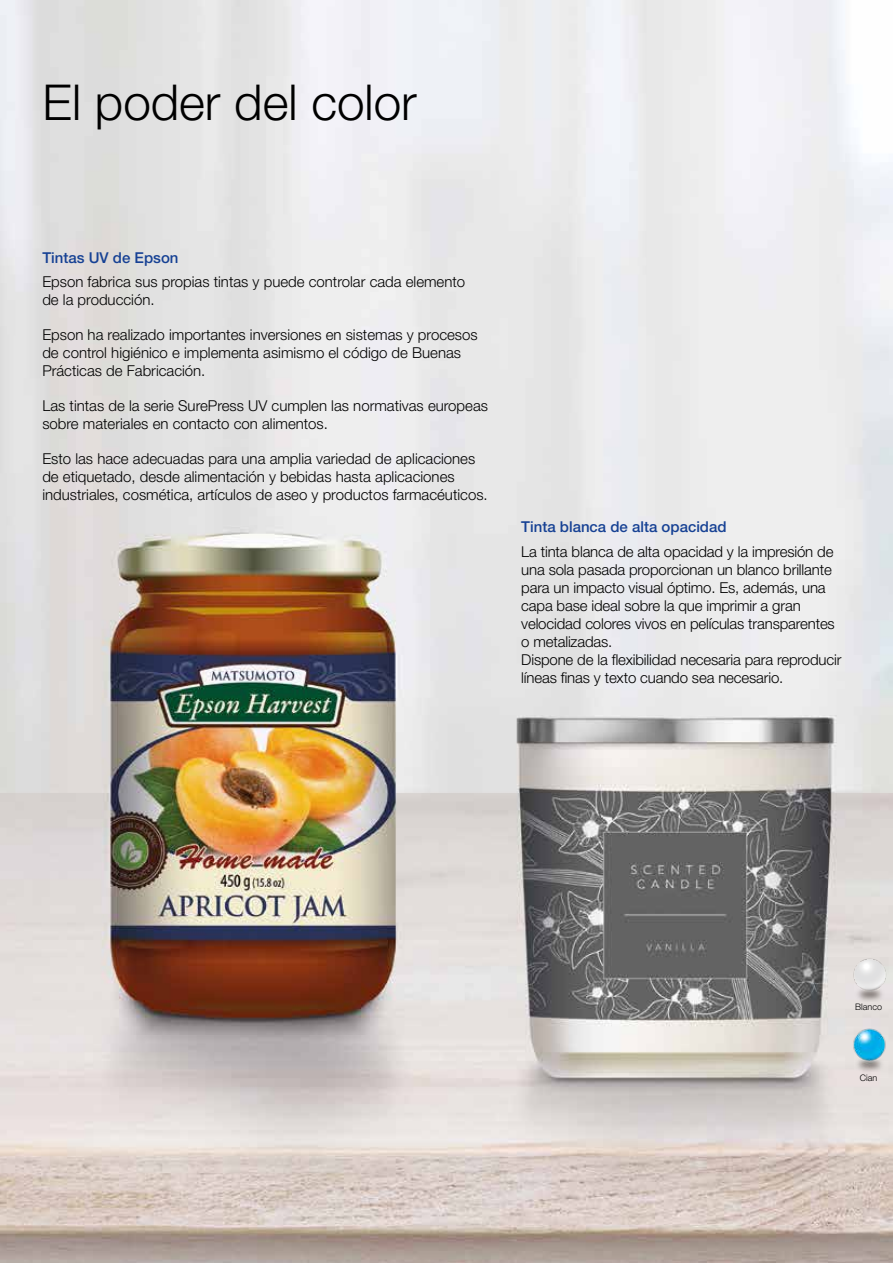
<style>
.page{position:relative;width:893px;height:1263px;background:#fff}
.page>*{position:absolute;margin:0;border:0;box-sizing:border-box;transform-origin:0 0}
.t1{font:300 49.5px "Helvetica Neue LT Pro";color:#000}
.t2{font:300 15px/18px "Helvetica Neue LT Pro";color:#000}
.t3{font:500 15px "Helvetica Neue LT Pro";color:#164194}
.t4{font:300 9px "Helvetica Neue LT Pro";color:#000}
</style>
<div class="page">
<img style="left:0;top:0;width:893px;height:1263px">
<img style="left:836px;top:953px;width:57px;height:48px">
<img style="left:846px;top:1023px;width:47px;height:48px">
<h1 class="t1" style="left:43px;top:72px;width:376px">El poder del color</h1>
<p class="t3" style="left:42px;top:248px;width:138px">Tintas UV de Epson</p>
<p class="t2" style="left:42px;top:272px;width:424px">Epson fabrica sus propias tintas y puede controlar cada elemento de la producción.</p>
<p class="t2" style="left:42px;top:325px;width:437px">Epson ha realizado importantes inversiones en sistemas y procesos de control higiénico e implementa asimismo el código de Buenas<br>Prácticas de Fabricación.</p>
<p class="t2" style="left:42px;top:396px;width:447px">Las tintas de la serie SurePress UV cumplen las normativas europeas sobre materiales en contacto con alimentos.</p>
<p class="t2" style="left:42px;top:449px;width:447px">Esto las hace adecuadas para una amplia variedad de aplicaciones de etiquetado, desde alimentación y bebidas hasta aplicaciones industriales, cosmética, artículos de aseo y productos farmacéuticos.</p>
<p class="t3" style="left:521px;top:518px;width:207px">Tinta blanca de alta opacidad</p>
<p class="t2" style="left:521px;top:542px;width:322px">La tinta blanca de alta opacidad y la impresión de una sola pasada proporcionan un blanco brillante para un impacto visual óptimo. Es, además, una capa base ideal sobre la que imprimir a gran velocidad colores vivos en películas transparentes o metalizadas.<br>Dispone de la flexibilidad necesaria para reproducir líneas finas y texto cuando sea necesario.</p>
<p class="t4" style="left:855px;top:1001px;width:28px">Blanco</p>
<p class="t4" style="left:860px;top:1072px;width:19px">Cian</p>
</div>
